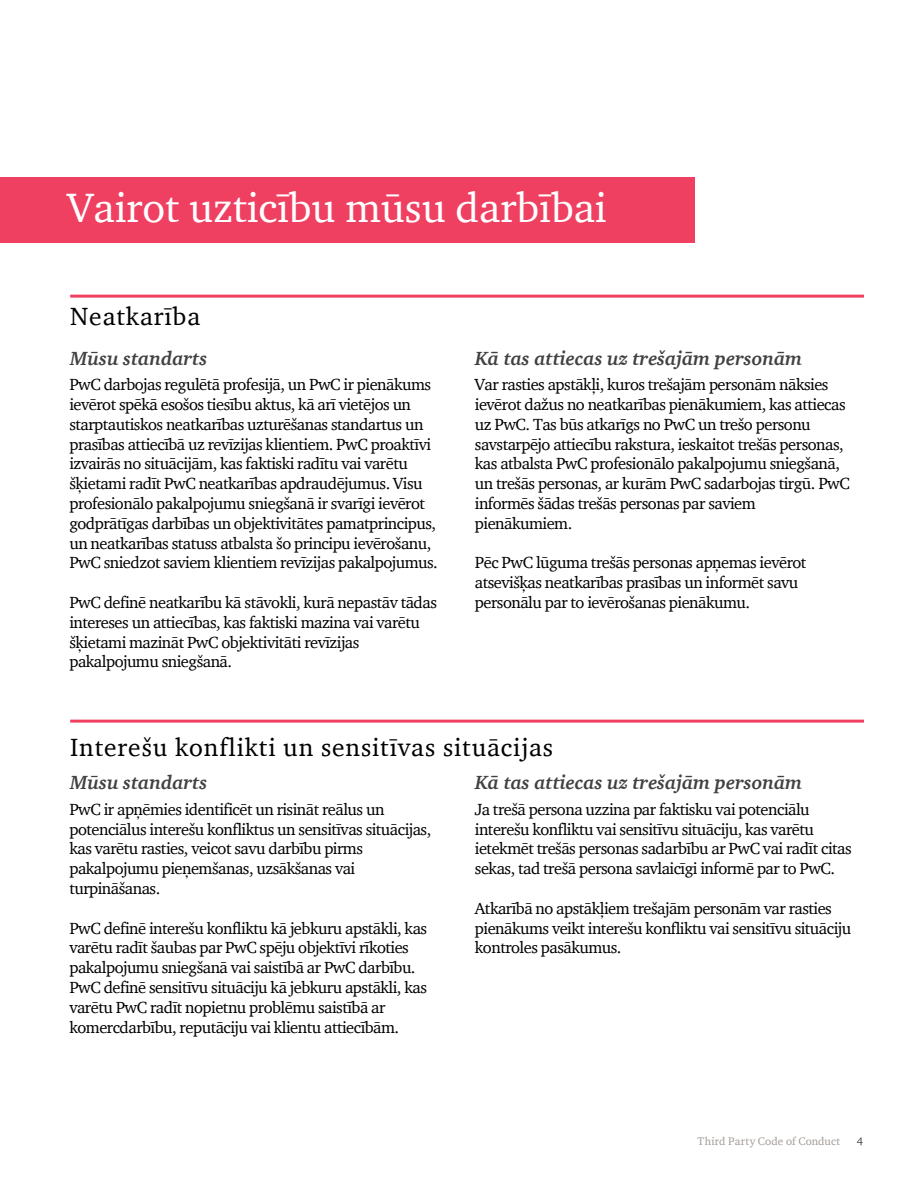
<style>
.page{position:relative;width:918px;height:1188px;background:#fff}
.page>*{position:absolute;margin:0;border:0;box-sizing:border-box;transform-origin:0 0}
.t1{font:42px "Charter B";color:#fff}
.t2{font:25.5px "Charter B";letter-spacing:.035em;color:#000}
.t3{font:italic 700 19.5px "Charter B";color:#414142}
.t4{font:16.5px/19.8px "Charter B";letter-spacing:-.03em;color:#000}
.t5{font:11.25px "Charter B";letter-spacing:.015em;color:#a49b95}
.t6{font:11.25px "Charter B";color:#414142}
</style>
<div class="page">
<hr style="left:70px;top:295px;width:794px;height:3px;background:#ef4062">
<hr style="left:70px;top:720px;width:794px;height:3px;background:#ef4062">
<div style="left:0;top:177px;width:694px;height:66px;background:#ef4062"></div>
<h1 class="t1" style="left:68px;top:181px;width:541px">Vairot uzticîbu mûsu darbîbai</h1>
<h2 class="t2" style="left:70px;top:300px;width:132px">Neatkarîba</h2>
<p class="t3" style="left:70px;top:346px;width:139px">Mûsu standarts</p>
<p class="t3" style="left:475px;top:346px;width:329px">Kâ tas attiecas uz treðajâm personâm</p>
<p class="t4" style="left:69px;top:375px;width:370px">PwC darbojas regulçtâ profesijâ, un PwC ir pienâkums ievçrot spçkâ esoðos tiesîbu aktus, kâ arî vietçjos un starptautiskos neatkarîbas uzturçðanas standartus un prasîbas attiecîbâ uz revîzijas klientiem. PwC proaktîvi izvairâs no situâcijâm, kas faktiski radîtu vai varçtu ðíietami radît PwC neatkarîbas apdraudçjumus. Visu profesionâlo pakalpojumu sniegðanâ ir svarîgi ievçrot godprâtîgas darbîbas un objektivitâtes pamatprincipus, un neatkarîbas statuss atbalsta ðo principu ievçroðanu, PwC sniedzot saviem klientiem revîzijas pakalpojumus.</p>
<p class="t4" style="left:69px;top:592px;width:369px">PwC definç neatkarîbu kâ stâvokli, kurâ nepastâv tâdas intereses un attiecîbas, kas faktiski mazina vai varçtu ðíietami mazinât PwC objektivitâti revîzijas pakalpojumu sniegðanâ.</p>
<p class="t4" style="left:475px;top:375px;width:376px">Var rasties apstâkïi, kuros treðajâm personâm nâksies ievçrot daþus no neatkarîbas pienâkumiem, kas attiecas uz PwC. Tas bûs atkarîgs no PwC un treðo personu savstarpçjo attiecîbu rakstura, ieskaitot treðâs personas, kas atbalsta PwC profesionâlo pakalpojumu sniegðanâ, un treðâs personas, ar kurâm PwC sadarbojas tirgû. PwC informçs ðâdas treðâs personas par saviem pienâkumiem.</p>
<p class="t4" style="left:475px;top:553px;width:333px">Pçc PwC lûguma treðâs personas apòemas ievçrot atseviðías neatkarîbas prasîbas un informçt savu personâlu par to ievçroðanas pienâkumu.</p>
<h2 class="t2" style="left:70px;top:731px;width:484px">Intereðu konflikti un sensitîvas situâcijas</h2>
<p class="t3" style="left:70px;top:770px;width:139px">Mûsu standarts</p>
<p class="t3" style="left:475px;top:770px;width:329px">Kâ tas attiecas uz treðajâm personâm</p>
<p class="t4" style="left:69px;top:799px;width:363px">PwC ir apòçmies identificçt un risinât reâlus un potenciâlus intereðu konfliktus un sensitîvas situâcijas, kas varçtu rasties, veicot savu darbîbu pirms pakalpojumu pieòemðanas, uzsâkðanas vai turpinâðanas.</p>
<p class="t4" style="left:69px;top:918px;width:359px">PwC definç intereðu konfliktu kâ jebkuru apstâkli, kas varçtu radît ðaubas par PwC spçju objektîvi rîkoties pakalpojumu sniegðanâ vai saistîbâ ar PwC darbîbu.<br>PwC definç sensitîvu situâciju kâ jebkuru apstâkli, kas varçtu PwC radît nopietnu problçmu saistîbâ ar komercdarbîbu, reputâciju vai klientu attiecîbâm.</p>
<p class="t4" style="left:475px;top:799px;width:378px">Ja treðâ persona uzzina par faktisku vai potenciâlu intereðu konfliktu vai sensitîvu situâciju, kas varçtu ietekmçt treðâs personas sadarbîbu ar PwC vai radît citas sekas, tad treðâ persona savlaicîgi informç par to PwC.</p>
<p class="t4" style="left:475px;top:898px;width:378px">Atkarîbâ no apstâkïiem treðajâm personâm var rasties pienâkums veikt intereðu konfliktu vai sensitîvu situâciju kontroles pasâkumus.</p>
<p class="t5" style="left:698px;top:1134px;width:144px">Third Party Code of Conduct</p>
<p class="t6" style="left:857px;top:1134px;width:8px">4</p>
</div>
